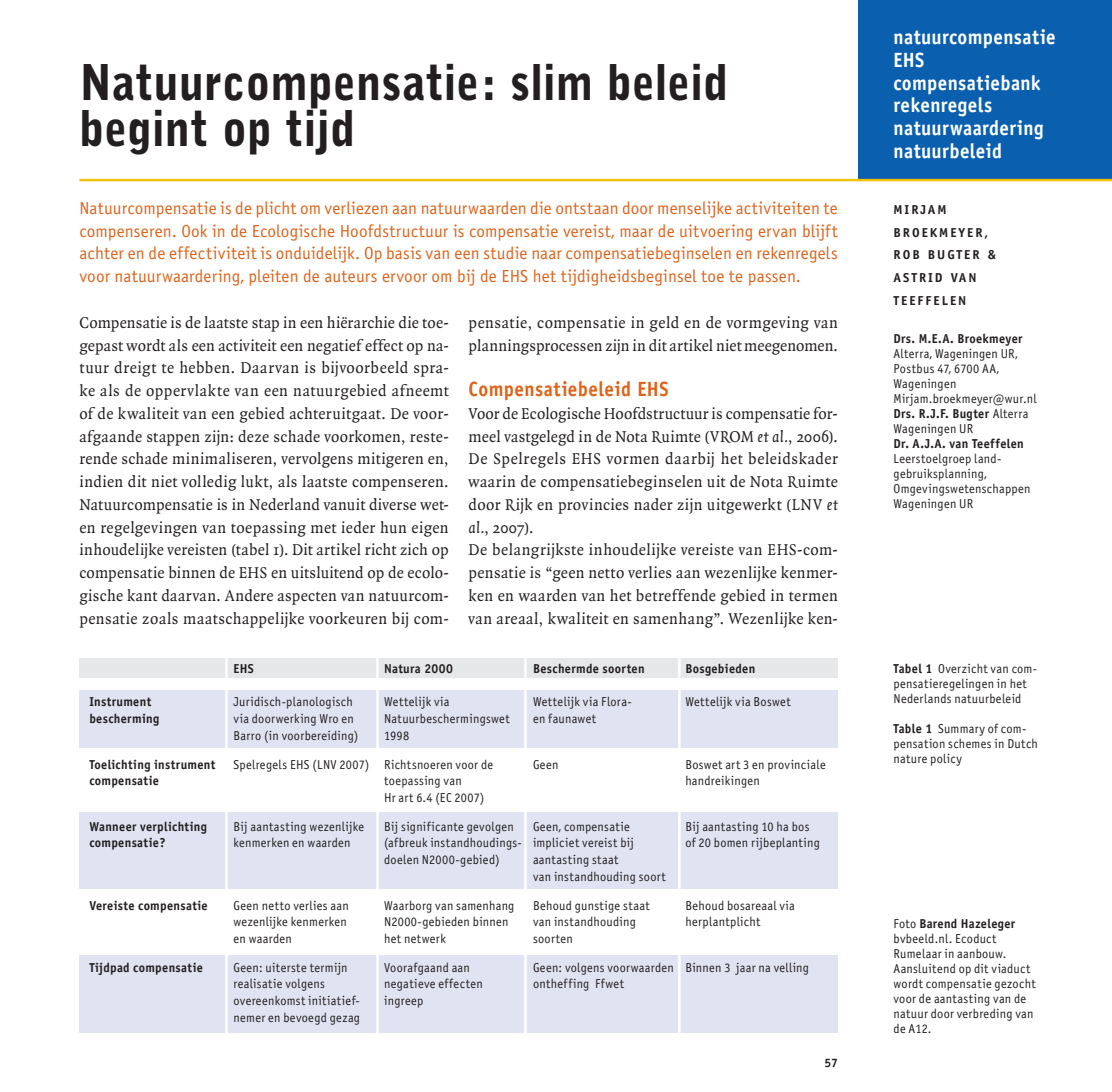
<style>
.page{position:relative;width:1112px;height:1092px;background:#fff}
.page>*{position:absolute;margin:0;border:0;box-sizing:border-box;transform-origin:0 0}
.Hoofdkop{font:900 49px/45.5px "Bell Gothic";letter-spacing:.005em;color:#231f20;scale:.92 1}
.Trefwoorden{font:700 20.65px/22.8px "Officina Sans";letter-spacing:.02em;color:#fff;scale:.92 1}
.Tussenkop_1{font:700 20.65px "Officina Sans";letter-spacing:.025em;color:#dc641c;scale:.92 1}
.Lead{font:17.5px/22.8px "Officina Sans ITC";letter-spacing:.01em;color:#dc641c;text-align:justify}
.PLATTE_TEKST{font:16.8px/22.8px "Quadraat";letter-spacing:.025em;color:#231f20;text-align:justify;scale:.96 1}
.Tabel_kadertekst_pla{font:12.95px "Officina Sans ITC";letter-spacing:.025em;color:#231f20;scale:.95 1}
.Figuur{font:12.95px/15px "Officina Sans ITC";letter-spacing:.02em;color:#231f20;scale:.95 1}
.Tabel_kadertekst_pla-2{font:700 12.95px "Officina Sans";letter-spacing:.025em;color:#231f20;scale:.95 1}
.Auteurs{font:700 12.95px/22.8px "Officina Sans";letter-spacing:.15em;color:#231f20}
.t1{font:700 12.25px "Officina Sans";color:#231f20}
.s1{font-style:italic;font-size:16.97px}
.s2{font-family:"Officina Sans";font-weight:700}
</style>
<div class="page">
<div style="left:79px;top:690px;width:758px;height:57px;background:#e0e4f2"></div>
<div style="left:79px;top:812px;width:758px;height:76px;background:#e0e4f2"></div>
<div style="left:79px;top:954px;width:758px;height:78px;background:#e0e4f2"></div>
<div style="left:79px;top:658px;width:758px;height:20px;background:#e6e7e9"></div>
<div style="left:857px;top:0;width:254px;height:179px;background:#0a60ae"></div>
<hr style="left:79px;top:179px;width:1032px;height:2px;background:#f2c209">
<hr style="left:225px;top:639px;width:2px;height:415px;background:#fff">
<hr style="left:376px;top:639px;width:2px;height:419px;background:#fff">
<hr style="left:524px;top:639px;width:2px;height:414px;background:#fff">
<hr style="left:678px;top:639px;width:2px;height:420px;background:#fff">
<p class="Hoofdkop" style="left:79px;top:60px;width:707px">Natuurcompensatie: slim beleid begint op tijd</p>
<p class="Lead" style="left:79px;top:197px;width:759px">Natuurcompensatie is de plicht om verliezen aan natuurwaarden die ontstaan door menselijke activiteiten te compenseren. Ook in de Ecologische Hoofdstructuur is compensatie vereist, maar de uitvoering ervan blijft achter en de effectiviteit is onduidelijk. Op basis van een studie naar compensatiebeginselen en rekenregels voor natuurwaardering, pleiten de auteurs ervoor om bij de EHS het tijdigheidsbeginsel toe te passen.</p>
<p class="PLATTE_TEKST" style="left:79px;top:311px;width:386px">Compensatie is de laatste stap in een hiërarchie die toe&shy;gepast wordt als een activiteit een negatief effect op na&shy;tuur dreigt te hebben. Daarvan is bijvoorbeeld spra&shy;ke als de oppervlakte van een natuurgebied afneemt of de kwaliteit van een gebied achteruitgaat. De voor&shy;afgaande stappen zijn: deze schade voorkomen, reste&shy;rende schade minimaliseren, vervolgens mitigeren en, indien dit niet volledig lukt, als laatste compenseren.<br>Natuurcompensatie is in Nederland vanuit diverse wet&shy;en regelgevingen van toepassing met ieder hun eigen inhoudelijke vereisten (tabel 1). Dit artikel richt zich op compensatie binnen de EHS en uitsluitend op de ecolo&shy;gische kant daarvan. Andere aspecten van natuurcom&shy;pensatie zoals maatschappelijke voorkeuren bij com-</p>
<p class="PLATTE_TEKST" style="left:468px;top:311px;width:386px">pensatie, compensatie in geld en de vormgeving van planningsprocessen zijn in dit artikel niet meegenomen.</p>
<p class="Tussenkop_1" style="left:468px;top:376px;width:219px">Compensatiebeleid EHS</p>
<p class="PLATTE_TEKST" style="left:468px;top:402px;width:386px">Voor de Ecologische Hoofdstructuur is compensatie for&shy;meel vastgelegd in de Nota Ruimte (VROM <span class="s1">et al.</span>, 2006).<br>De Spelregels EHS vormen daarbij het beleidskader waarin de compensatiebeginselen uit de Nota Ruimte door Rijk en provincies nader zijn uitgewerkt (LNV <span class="s1">et al.</span>, 2007).</p>
<p class="PLATTE_TEKST" style="left:468px;top:539px;width:386px">De belangrijkste inhoudelijke vereiste van EHS-com&shy;pensatie is “geen netto verlies aan wezenlijke kenmer&shy;ken en waarden van het betreffende gebied in termen van areaal, kwaliteit en samenhang”. Wezenlijke ken-</p>
<p class="Tabel_kadertekst_pla-2" style="left:233px;top:660px;width:23px">EHS</p>
<p class="Tabel_kadertekst_pla-2" style="left:384px;top:660px;width:74px">Natura 2000</p>
<p class="Tabel_kadertekst_pla-2" style="left:533px;top:660px;width:119px">Beschermde soorten</p>
<p class="Tabel_kadertekst_pla-2" style="left:685px;top:660px;width:75px">Bosgebieden</p>
<p class="Tabel_kadertekst_pla-2" style="left:89px;top:693px;width:67px">Instrument</p>
<p class="Tabel_kadertekst_pla" style="left:233px;top:694px;width:127px">Juridisch-planologisch</p>
<p class="Tabel_kadertekst_pla" style="left:384px;top:694px;width:70px">Wettelijk via</p>
<p class="Tabel_kadertekst_pla" style="left:533px;top:694px;width:105px">Wettelijk via Flora-</p>
<p class="Tabel_kadertekst_pla" style="left:685px;top:694px;width:112px">Wettelijk via Boswet</p>
<p class="Tabel_kadertekst_pla-2" style="left:89px;top:710px;width:75px">bescherming</p>
<p class="Tabel_kadertekst_pla" style="left:233px;top:711px;width:128px">via doorwerking Wro en</p>
<p class="Tabel_kadertekst_pla" style="left:384px;top:711px;width:134px">Natuurbeschermingswet</p>
<p class="Tabel_kadertekst_pla" style="left:533px;top:711px;width:68px">en faunawet</p>
<p class="Tabel_kadertekst_pla" style="left:233px;top:727px;width:133px">Barro (in voorbereiding)</p>
<p class="Tabel_kadertekst_pla" style="left:384px;top:727px;width:28px">1998</p>
<p class="Tabel_kadertekst_pla-2" style="left:89px;top:756px;width:134px">Toelichting instrument</p>
<p class="Tabel_kadertekst_pla" style="left:233px;top:756px;width:275px">Spelregels EHS (LNV 2007) Richtsnoeren voor de</p>
<p class="Tabel_kadertekst_pla" style="left:533px;top:756px;width:28px">Geen</p>
<p class="Tabel_kadertekst_pla" style="left:685px;top:756px;width:149px">Boswet art 3 en provinciale</p>
<p class="Tabel_kadertekst_pla-2" style="left:89px;top:772px;width:75px">compensatie</p>
<p class="Tabel_kadertekst_pla" style="left:384px;top:773px;width:83px">toepassing van</p>
<p class="Tabel_kadertekst_pla" style="left:685px;top:773px;width:80px">handreikingen</p>
<p class="Tabel_kadertekst_pla" style="left:384px;top:790px;width:107px">Hr art 6.4 (EC 2007)</p>
<p class="Tabel_kadertekst_pla-2" style="left:89px;top:818px;width:125px">Wanneer verplichting</p>
<p class="Tabel_kadertekst_pla" style="left:233px;top:818px;width:139px">Bij aantasting wezenlijke</p>
<p class="Tabel_kadertekst_pla" style="left:384px;top:818px;width:138px">Bij significante gevolgen</p>
<p class="Tabel_kadertekst_pla" style="left:533px;top:818px;width:103px">Geen, compensatie</p>
<p class="Tabel_kadertekst_pla" style="left:685px;top:818px;width:132px">Bij aantasting 10 ha bos</p>
<p class="Tabel_kadertekst_pla-2" style="left:89px;top:834px;width:82px">compensatie?</p>
<p class="Tabel_kadertekst_pla" style="left:233px;top:835px;width:125px">kenmerken en waarden</p>
<p class="Tabel_kadertekst_pla" style="left:384px;top:835px;width:264px">(afbreuk instandhoudings- impliciet vereist bij</p>
<p class="Tabel_kadertekst_pla" style="left:685px;top:835px;width:143px">of 20 bomen rijbeplanting</p>
<p class="Tabel_kadertekst_pla" style="left:384px;top:852px;width:123px">doelen N2000-gebied)</p>
<p class="Tabel_kadertekst_pla" style="left:533px;top:852px;width:91px">aantasting staat</p>
<p class="Tabel_kadertekst_pla" style="left:533px;top:868px;width:141px">van instandhouding soort</p>
<p class="Tabel_kadertekst_pla-2" style="left:89px;top:896px;width:126px">Vereiste compensatie</p>
<p class="Tabel_kadertekst_pla" style="left:233px;top:897px;width:123px">Geen netto verlies aan</p>
<p class="Tabel_kadertekst_pla" style="left:384px;top:897px;width:139px">Waarborg van samenhang</p>
<p class="Tabel_kadertekst_pla" style="left:533px;top:897px;width:124px">Behoud gunstige staat</p>
<p class="Tabel_kadertekst_pla" style="left:685px;top:897px;width:117px">Behoud bosareaal via</p>
<p class="Tabel_kadertekst_pla" style="left:233px;top:914px;width:121px">wezenlijke kenmerken</p>
<p class="Tabel_kadertekst_pla" style="left:384px;top:914px;width:132px">N2000-gebieden binnen</p>
<p class="Tabel_kadertekst_pla" style="left:533px;top:914px;width:110px">van instandhouding</p>
<p class="Tabel_kadertekst_pla" style="left:685px;top:914px;width:80px">herplantplicht</p>
<p class="Tabel_kadertekst_pla" style="left:233px;top:930px;width:63px">en waarden</p>
<p class="Tabel_kadertekst_pla" style="left:384px;top:930px;width:66px">het netwerk</p>
<p class="Tabel_kadertekst_pla" style="left:533px;top:930px;width:43px">soorten</p>
<p class="Tabel_kadertekst_pla-2" style="left:89px;top:959px;width:121px">Tijdpad compensatie</p>
<p class="Tabel_kadertekst_pla" style="left:233px;top:959px;width:122px">Geen: uiterste termijn</p>
<p class="Tabel_kadertekst_pla" style="left:384px;top:959px;width:92px">Voorafgaand aan</p>
<p class="Tabel_kadertekst_pla" style="left:533px;top:959px;width:292px">Geen: volgens voorwaarden Binnen 3 jaar na velling</p>
<p class="Tabel_kadertekst_pla" style="left:233px;top:976px;width:98px">realisatie volgens</p>
<p class="Tabel_kadertekst_pla" style="left:384px;top:976px;width:105px">negatieve effecten</p>
<p class="Tabel_kadertekst_pla" style="left:533px;top:976px;width:97px">ontheffing Ffwet</p>
<p class="Tabel_kadertekst_pla" style="left:233px;top:993px;width:134px">overeenkomst initiatief-</p>
<p class="Tabel_kadertekst_pla" style="left:384px;top:993px;width:43px">ingreep</p>
<p class="Tabel_kadertekst_pla" style="left:233px;top:1009px;width:135px">nemer en bevoegd gezag</p>
<p class="t1" style="left:824px;top:1054px;width:15px">57</p>
<p class="Trefwoorden" style="left:893px;top:25px;width:178px">natuurcompensatie<br>EHS</p>
<p class="Trefwoorden" style="left:893px;top:71px;width:165px">compensatiebank rekenregels natuurwaardering natuurbeleid</p>
<p class="Auteurs" style="left:893px;top:198px;width:104px">MIRJAM<br>BROEKMEYER,<br>ROB BUGTER &amp;<br>ASTRID VAN<br>TEEFFELEN</p>
<p class="Figuur" style="left:893px;top:331px;width:137px"><span class="s2">Drs. M.E.A. Broekmeyer<br></span>Alterra, Wageningen UR,<br>Postbus 47, 6700 AA,<br>Wageningen</p>
<p class="Figuur" style="left:893px;top:391px;width:152px">Mirjam.broekmeyer@wur.nl</p>
<p class="Figuur" style="left:893px;top:406px;width:143px"><span class="s2">Drs. R.J.F. Bugter</span> Alterra<br>Wageningen UR</p>
<p class="Figuur" style="left:893px;top:436px;width:146px"><span class="s2">Dr. A.J.A. van Teeffelen<br></span>Leerstoelgroep land&shy;gebruiksplanning,<br>Omgevingswetenschappen<br>Wageningen UR</p>
<p class="Figuur" style="left:893px;top:661px;width:153px"><span class="s2">Tabel 1</span> Overzicht van com&shy;pensatieregelingen in het<br>Nederlands natuurbeleid</p>
<p class="Figuur" style="left:893px;top:721px;width:153px"><span class="s2">Table 1</span> Summary of com&shy;pensation schemes in Dutch nature policy</p>
<p class="Figuur" style="left:893px;top:916px;width:151px">Foto <span class="s2">Barend Hazeleger </span>bvbeeld.nl. Ecoduct<br>Rumelaar in aanbouw.<br>Aansluitend op dit viaduct wordt compensatie gezocht voor de aantasting van de natuur door verbreding van de A12.</p>
</div>
